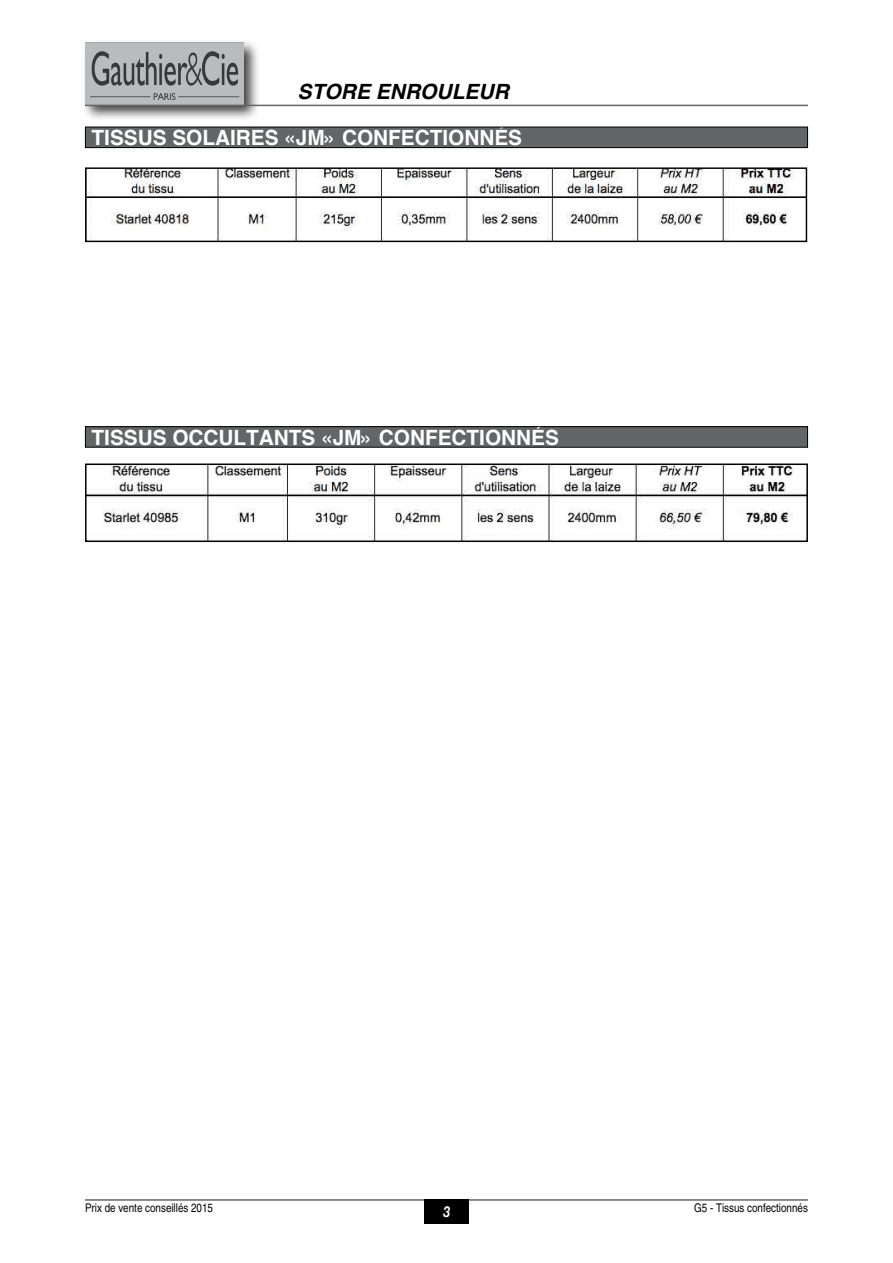
<style>
.page{position:relative;width:893px;height:1263px;background:#fff}
.page>*{position:absolute;margin:0;border:0;box-sizing:border-box;transform-origin:0 0}
.t1{font:700 21px "Helvetica";color:#fff}
.t2{font:italic 700 21px "Helvetica";color:#000}
.t3{font:italic 700 15px "Helvetica Neue";color:#fff;scale:.8 1}
.t4{font:condensed 12px "Helvetica";color:#000}
</style>
<div class="page">
<hr style="left:85px;top:1199px;width:723px;height:2px;background:#646567">
<div style="left:425px;top:1199px;width:44px;height:25px;background:#000"></div>
<div style="left:81px;top:39px;width:179px;height:83px;background:#000;opacity:.75"></div>
<img style="left:85px;top:43px;width:158px;height:62px">
<hr style="left:85px;top:105px;width:723px;height:1px;background:#646567">
<div style="left:85px;top:127px;width:722px;height:21px;background:#646567"></div>
<div style="left:85px;top:127px;width:723px;height:21px;border:1px solid #000"></div>
<div style="left:85px;top:427px;width:722px;height:20px;background:#646567"></div>
<div style="left:85px;top:426px;width:723px;height:22px;border:1px solid #000"></div>
<img style="left:88px;top:466px;width:717px;height:73px">
<div style="left:85px;top:463px;width:723px;height:79px;border:2px solid #000"></div>
<img style="left:87px;top:169px;width:718px;height:71px">
<div style="left:85px;top:167px;width:722px;height:75px;border:1px solid #000"></div>
<p class="t2" style="left:298px;top:74px;width:213px">STORE ENROULEUR</p>
<p class="t1" style="left:92px;top:121px;width:432px">TISSUS SOLAIRES «JM» CONFECTIONNÉS</p>
<p class="t1" style="left:92px;top:420px;width:469px">TISSUS OCCULTANTS «JM» CONFECTIONNÉS</p>
<p class="t4" style="left:85px;top:1200px;width:129px">Prix de vente conseillés 2015</p>
<p class="t4" style="left:694px;top:1200px;width:115px">G5 - Tissus confectionnés</p>
<p class="t3" style="left:444px;top:1200px;width:10px">3</p>
</div>
